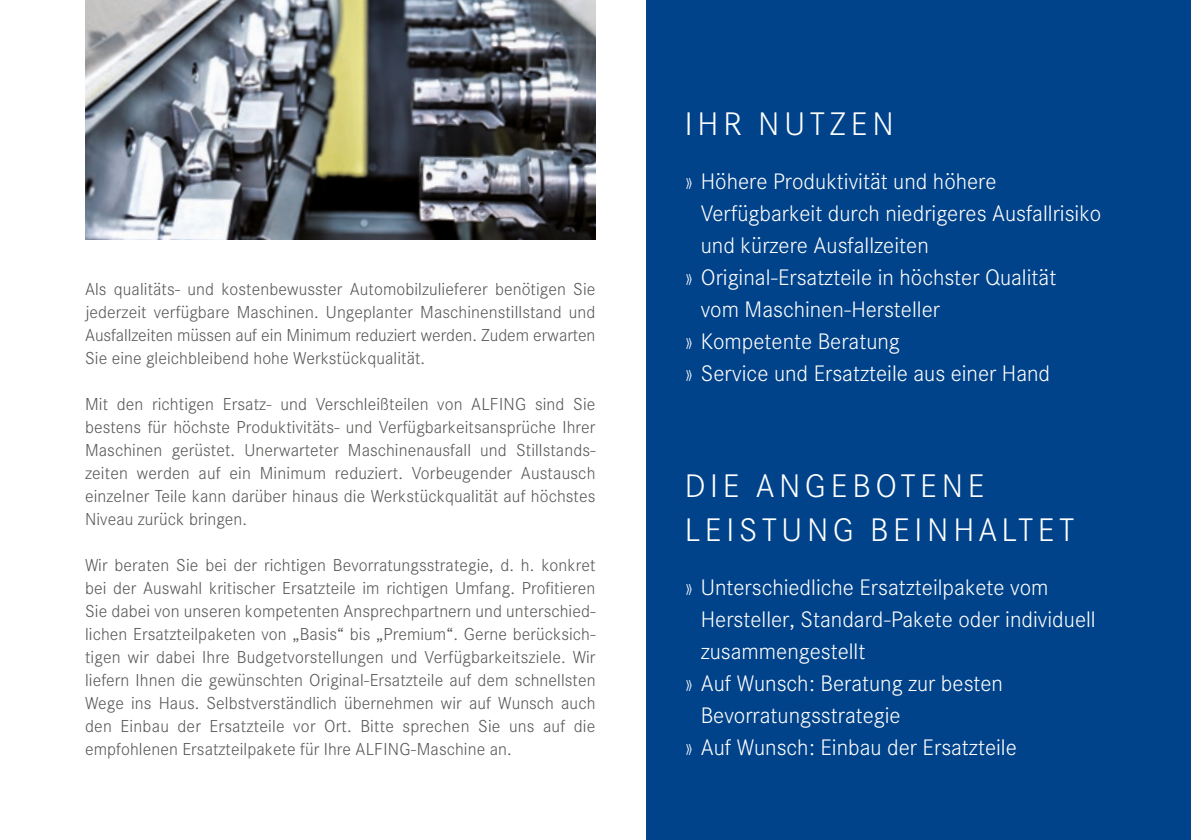
<style>
.page{position:relative;width:1191px;height:840px;background:#fff}
.page>*{position:absolute;margin:0;border:0;box-sizing:border-box;transform-origin:0 0}
.t1{font:300 32px/44px "Corporate SBQ";letter-spacing:.15em;color:#fff}
.t2{font:300 22px "Corporate SBQ";color:#fff}
.t3{font:300 17px/23px "Corporate SBQ";letter-spacing:.005em;color:#575756;text-align:justify}
</style>
<div class="page">
<div style="left:646px;top:0;width:545px;height:839px;background:#00438a"></div>
<img style="left:85px;top:0;width:510px;height:239px">
<p class="t3" style="left:85px;top:277px;width:512px">Als qualitäts- und kostenbewusster Automobilzulieferer benötigen Sie jederzeit verfügbare Maschinen. Ungeplanter Maschinenstillstand und Ausfallzeiten müssen auf ein Minimum reduziert werden. Zudem erwarten Sie eine gleichbleibend hohe Werkstückqualität.</p>
<p class="t3" style="left:85px;top:392px;width:512px">Mit den richtigen Ersatz- und Verschleißteilen von ALFING sind Sie bestens für höchste Produktivitäts- und Verfügbarkeitsansprüche Ihrer Maschinen gerüstet. Unerwarteter Maschinenausfall und Stillstands&shy;zeiten werden auf ein Minimum reduziert. Vorbeugender Austausch einzelner Teile kann darüber hinaus die Werkstückqualität auf höchstes Niveau zurück bringen.</p>
<p class="t3" style="left:85px;top:553px;width:512px">Wir beraten Sie bei der richtigen Bevorratungsstrategie, d. h. konkret bei der Auswahl kritischer Ersatzteile im richtigen Umfang. Profitieren Sie dabei von unseren kompetenten Ansprechpartnern und unterschied&shy;lichen Ersatzteilpaketen von „Basis“ bis „Premium“. Gerne berücksich&shy;tigen wir dabei Ihre Budgetvorstellungen und Verfügbarkeitsziele. Wir liefern Ihnen die gewünschten Original-Ersatzteile auf dem schnellsten Wege ins Haus. Selbstverständlich übernehmen wir auf Wunsch auch den Einbau der Ersatzteile vor Ort. Bitte sprechen Sie uns auf die empfohlenen Ersatzteilpakete für Ihre ALFING-Maschine an.</p>
<h1 class="t1" style="left:685px;top:103px;width:210px">IHR NUTZEN</h1>
<p class="t2" style="left:685px;top:168px;width:313px">» Höhere Produktivität und höhere</p>
<p class="t2" style="left:701px;top:200px;width:402px">Verfügbarkeit durch niedrigeres Ausfallrisiko</p>
<p class="t2" style="left:701px;top:232px;width:229px">und kürzere Ausfallzeiten</p>
<p class="t2" style="left:685px;top:264px;width:373px">» Original-Ersatzteile in höchster Qualität</p>
<p class="t2" style="left:701px;top:297px;width:241px">vom Maschinen-Hersteller</p>
<p class="t2" style="left:685px;top:329px;width:216px">» Kompetente Beratung</p>
<p class="t2" style="left:685px;top:361px;width:367px">» Service und Ersatzteile aus einer Hand</p>
<h1 class="t1" style="left:685px;top:464px;width:391px">DIE ANGEBOTENE<br>LEISTUNG BEINHALTET</h1>
<p class="t2" style="left:685px;top:574px;width:365px">» Unterschiedliche Ersatzteilpakete vom</p>
<p class="t2" style="left:701px;top:606px;width:396px">Hersteller, Standard-Pakete oder individuell</p>
<p class="t2" style="left:701px;top:638px;width:166px">zusammengestellt</p>
<p class="t2" style="left:685px;top:670px;width:320px">» Auf Wunsch: Beratung zur besten</p>
<p class="t2" style="left:701px;top:702px;width:201px">Bevorratungsstrategie</p>
<p class="t2" style="left:685px;top:734px;width:333px">» Auf Wunsch: Einbau der Ersatzteile</p>
</div>
